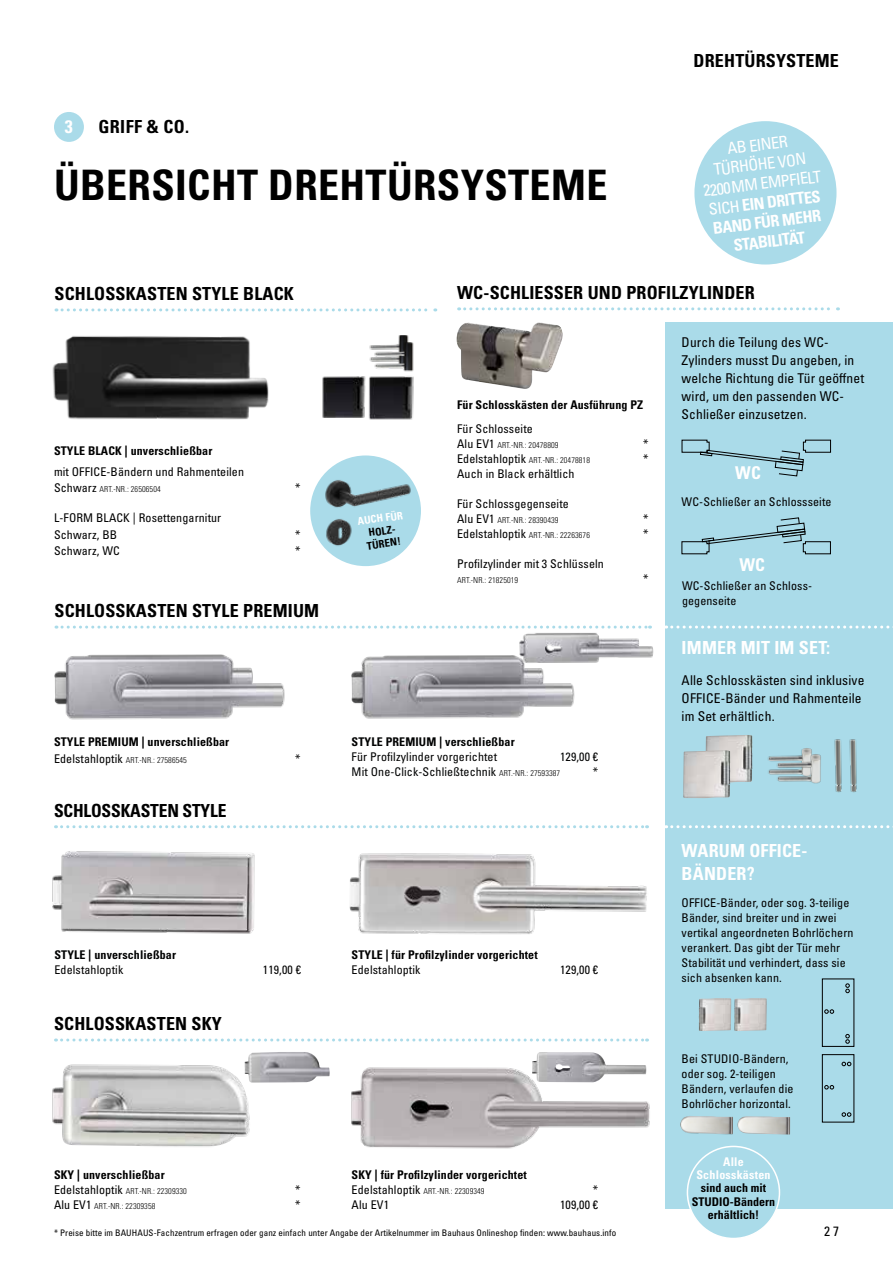
<style>
.page{position:relative;width:893px;height:1263px;background:#fff}
.page>*{position:absolute;margin:0;border:0;box-sizing:border-box;transform-origin:0 0}
.t1{font:700 condensed 42px "Univers LT Pro";letter-spacing:.01em;color:#000}
.t2{font:700 condensed 18px "Univers LT Pro";letter-spacing:.01em;color:#000}
.t3{font:700 condensed 18px/22.5px "Univers LT Pro";letter-spacing:.01em;color:#fff}
.t4{font:700 condensed 18px "Univers LT Pro";letter-spacing:-.01em;color:#000}
.t5{font:700 condensed 18px "Univers LT Std";letter-spacing:.02em;color:#000}
.t6{font:700 condensed 17.55px "Univers LT Pro";color:#fff}
.t7{font:condensed 16.2px/19.5px "Univers LT Pro";color:#fff;text-align:center}
.t8{font:condensed 13.5px/18px "Univers LT Pro";letter-spacing:.01em;color:#000}
.t9{font:condensed 12px/15px "Univers LT Pro";letter-spacing:.01em;color:#000}
.t10{font:700 condensed 12px/13px "Univers LT Pro";letter-spacing:.01em;color:#000;text-align:center}
.t11{font:condensed 12px/15px "Univers LT Pro";letter-spacing:.01em;color:#010202}
.t12{font:700 condensed 12px "Univers LT Pro";letter-spacing:.01em;color:#010202}
.t13{font:700 condensed 12px/13px "Univers LT Pro";letter-spacing:.02em;color:#fff;text-align:center}
.t14{font:700 condensed 10.65px/12.8px "Univers LT Pro";color:#000;text-align:center}
.t15{font:700 condensed 10.65px "Univers LT Pro";color:#fff}
.t16{font:condensed 9px "Univers LT Pro";letter-spacing:.01em;color:#000}
.t17{font:300 condensed 8.25px "Univers LT Pro";letter-spacing:.01em;color:#000}
.s1{font-weight:700}
.s2{font-weight:400;font-size:12px}
.s3{font-weight:700;color:#010202}
.s4{color:#010202}
.s5{font-weight:300;font-size:8.25px;color:#000}
</style>
<div class="page">
<img style="left:517px;top:625px;width:137px;height:38px">
<div style="left:666px;top:322px;width:227px;height:887px;background:#aadbe9"></div>
<svg style="left:459px;top:307px;width:379px;height:3px"></svg>
<svg style="left:56px;top:825px;width:591px;height:3px"></svg>
<img style="left:52px;top:1062px;width:218px;height:85px">
<img style="left:52px;top:851px;width:203px;height:83px">
<img style="left:801px;top:748px;width:11px;height:5px">
<img style="left:768px;top:753px;width:53px;height:30px">
<svg style="left:56px;top:308px;width:380px;height:3px"></svg>
<svg style="left:56px;top:626px;width:594px;height:3px"></svg>
<img style="left:52px;top:336px;width:217px;height:84px">
<img style="left:368px;top:377px;width:46px;height:43px">
<img style="left:322px;top:376px;width:44px;height:42px">
<img style="left:398px;top:335px;width:11px;height:7px">
<img style="left:369px;top:342px;width:45px;height:35px">
<img style="left:699px;top:998px;width:32px;height:33px">
<img style="left:734px;top:998px;width:33px;height:33px">
<svg style="left:845px;top:983px;width:5px;height:10px"></svg>
<svg style="left:845px;top:1034px;width:5px;height:9px"></svg>
<div style="left:822px;top:979px;width:32px;height:68px;border:1px solid #000"></div>
<svg style="left:824px;top:1009px;width:10px;height:4px"></svg>
<svg style="left:842px;top:1062px;width:9px;height:4px"></svg>
<svg style="left:842px;top:1112px;width:9px;height:4px"></svg>
<div style="left:822px;top:1054px;width:32px;height:68px;border:1px solid #000"></div>
<svg style="left:824px;top:1085px;width:10px;height:4px"></svg>
<img style="left:680px;top:1116px;width:53px;height:18px">
<img style="left:737px;top:1116px;width:53px;height:18px">
<div style="left:687px;top:1146px;width:92px;height:92px;background:#aadbe9;border-radius:50%"></div>
<div style="left:687px;top:1146px;width:93px;height:93px;border:2px solid #fff;border-radius:50%"></div>
<svg style="left:56px;top:1038px;width:591px;height:3px"></svg>
<img style="left:349px;top:853px;width:298px;height:81px">
<img style="left:351px;top:1067px;width:299px;height:82px">
<img style="left:54px;top:654px;width:231px;height:66px">
<img style="left:456px;top:322px;width:107px;height:67px">
<div style="left:310px;top:455px;width:111px;height:111px;background:#aadbe9;border-radius:50%"></div>
<img style="left:323px;top:467px;width:90px;height:90px">
<img style="left:705px;top:735px;width:47px;height:48px">
<img style="left:683px;top:750px;width:47px;height:48px">
<svg style="left:666px;top:625px;width:227px;height:3px"></svg>
<svg style="left:666px;top:825px;width:227px;height:3px"></svg>
<svg style="left:681px;top:440px;width:150px;height:36px"></svg>
<svg style="left:681px;top:517px;width:150px;height:37px"></svg>
<div style="left:694px;top:121px;width:142px;height:144px;background:#aadbe9;border-radius:50%"></div>
<img style="left:834px;top:739px;width:8px;height:54px">
<img style="left:849px;top:739px;width:8px;height:54px">
<img style="left:351px;top:643px;width:244px;height:76px">
<img style="left:532px;top:1052px;width:114px;height:30px">
<img style="left:245px;top:1052px;width:85px;height:30px">
<div style="left:54px;top:112px;width:30px;height:30px;background:#aadbe9;border-radius:50%"></div>
<h2 class="t3" style="left:65px;top:115px;width:9px">3</h2>
<h2 class="t5" style="left:99px;top:116px;width:92px">GRIFF &amp; CO.</h2>
<h1 class="t1" style="left:54px;top:160px;width:555px">ÜBERSICHT DREHTÜRSYSTEME</h1>
<h2 class="t2" style="left:694px;top:50px;width:147px">DREHTÜRSYSTEME</h2>
<h3 class="t7" style="left:697px;top:142px;width:120px;rotate:-7deg">AB EINER<br>TÜRHÖHE VON<br>2200MM EMPFIELT<br>SICH <span class="s1">EIN DRITTES<br>BAND FÜR MEHR<br>STABILITÄT</span></h3>
<h2 class="t2" style="left:54px;top:282px;width:241px">SCHLOSSKASTEN STYLE BLACK</h2>
<p class="t10" style="left:54px;top:444px;width:160px">STYLE BLACK | unverschließbar</p>
<p class="t9" style="left:54px;top:464px;width:192px">mit OFFICE-Bändern und Rahmenteilen</p>
<p class="t17" style="left:54px;top:484px;width:108px"><span class="s2">Schwarz</span> ART.-NR.: 26506504</p>
<p class="t9" style="left:295px;top:480px;width:7px">*</p>
<p class="t9" style="left:54px;top:510px;width:169px;line-height:16.5px">L-FORM BLACK | Rosettengarnitur<br>Schwarz, BB</p>
<p class="t9" style="left:295px;top:527px;width:7px">*</p>
<p class="t9" style="left:54px;top:543px;width:67px">Schwarz, WC</p>
<p class="t9" style="left:295px;top:543px;width:7px">*</p>
<h2 class="t2" style="left:54px;top:600px;width:266px">SCHLOSSKASTEN STYLE PREMIUM</h2>
<p class="t10" style="left:54px;top:735px;width:177px">STYLE PREMIUM | unverschließbar</p>
<p class="t17" style="left:54px;top:754px;width:134px"><span class="s2">Edelstahloptik</span> ART.-NR.: 27586545</p>
<p class="t9" style="left:295px;top:751px;width:7px">*</p>
<h2 class="t4" style="left:54px;top:799px;width:174px">SCHLOSSKASTEN STYLE</h2>
<p class="t12" style="left:54px;top:947px;width:123px">STYLE | unverschließbar</p>
<p class="t9" style="left:54px;top:961px;width:70px">Edelstahloptik</p>
<p class="t9" style="left:263px;top:961px;width:40px">119,00 €</p>
<h2 class="t2" style="left:54px;top:1012px;width:169px">SCHLOSSKASTEN SKY</h2>
<p class="t10" style="left:54px;top:1167px;width:112px">SKY | unverschließbar</p>
<p class="t17" style="left:54px;top:1185px;width:134px"><span class="s2">Edelstahloptik</span> ART.-NR.: 22309330</p>
<p class="t9" style="left:295px;top:1181px;width:7px">*</p>
<p class="t17" style="left:54px;top:1200px;width:103px"><span class="s2">Alu EV1</span> ART.-NR.: 22309358</p>
<p class="t9" style="left:295px;top:1196px;width:7px">*</p>
<p class="t15" style="left:357px;top:515px;width:47px;rotate:-8deg">AUCH FÜR</p>
<p class="t14" style="left:364px;top:527px;width:36px;rotate:-8deg">HOLZ-<br>TÜREN!</p>
<h2 class="t2" style="left:457px;top:281px;width:299px">WC-SCHLIESSER UND PROFILZYLINDER</h2>
<p class="t10" style="left:457px;top:398px;width:188px">Für Schlosskästen der Ausführung PZ</p>
<p class="t9" style="left:457px;top:420px;width:77px">Für Schlosseite</p>
<p class="t17" style="left:457px;top:439px;width:103px"><span class="s2">Alu EV1</span> ART.-NR.: 20478809</p>
<p class="t9" style="left:643px;top:435px;width:7px">*</p>
<p class="t17" style="left:457px;top:454px;width:134px"><span class="s2">Edelstahloptik</span> ART.-NR.: 20478818</p>
<p class="t9" style="left:643px;top:450px;width:7px">*</p>
<p class="t9" style="left:457px;top:465px;width:119px">Auch in Black erhältlich</p>
<p class="t9" style="left:457px;top:495px;width:113px">Für Schlossgegenseite</p>
<p class="t17" style="left:457px;top:514px;width:103px"><span class="s2">Alu EV1</span> ART.-NR.: 28390439</p>
<p class="t9" style="left:643px;top:510px;width:7px">*</p>
<p class="t17" style="left:457px;top:529px;width:134px"><span class="s2">Edelstahloptik</span> ART.-NR.: 22263676</p>
<p class="t9" style="left:643px;top:525px;width:7px">*</p>
<p class="t9" style="left:457px;top:555px;width:148px">Profilzylinder mit 3 Schlüsseln</p>
<p class="t17" style="left:457px;top:574px;width:63px">ART.-NR.: 21825019</p>
<p class="t9" style="left:643px;top:570px;width:7px">*</p>
<p class="t8" style="left:682px;top:333px;width:184px">Durch die Teilung des WC-<br>Zylinders musst Du angeben, in welche Richtung die Tür geöffnet wird, um den passenden WC-<br>Schließer einzusetzen.</p>
<h3 class="t6" style="left:735px;top:462px;width:27px">WC</h3>
<p class="t9" style="left:682px;top:494px;width:151px">WC-Schließer an Schlossseite</p>
<h3 class="t6" style="left:739px;top:554px;width:27px">WC</h3>
<p class="t9" style="left:682px;top:578px;width:130px">WC-Schließer an Schloss&shy;gegenseite</p>
<h2 class="t3" style="left:682px;top:636px;width:150px">IMMER MIT IM SET:</h2>
<p class="t8" style="left:682px;top:670px;width:184px">Alle Schlosskästen sind inklusive<br>OFFICE-Bänder und Rahmenteile im Set erhältlich.</p>
<p class="t9" style="left:352px;top:734px;width:165px"><span class="s3">STYLE PREMIUM | verschließbar<br></span><span class="s4">F</span>ür Profilzylinder vorgerichtet</p>
<p class="t11" style="left:352px;top:749px;width:248px;text-indent:208px">129,00 €<br>Mit One-Click-Schließtechnik <span class="s5">ART.-NR.: 27593387</span></p>
<p class="t11" style="left:593px;top:764px;width:7px">*</p>
<p class="t10" style="left:352px;top:947px;width:188px">STYLE | für Profilzylinder vorgerichtet</p>
<p class="t9" style="left:352px;top:961px;width:70px">Edelstahloptik</p>
<p class="t9" style="left:560px;top:961px;width:40px">129,00 €</p>
<p class="t10" style="left:352px;top:1167px;width:177px">SKY | für Profilzylinder vorgerichtet</p>
<p class="t17" style="left:352px;top:1185px;width:134px"><span class="s2">Edelstahloptik</span> ART.-NR.: 22309349</p>
<p class="t9" style="left:593px;top:1181px;width:7px">*</p>
<p class="t9" style="left:352px;top:1196px;width:39px">Alu EV1</p>
<p class="t9" style="left:560px;top:1196px;width:40px">109,00 €</p>
<h2 class="t3" style="left:682px;top:839px;width:127px">WARUM OFFICE-<br>BÄNDER?</h2>
<p class="t9" style="left:682px;top:895px;width:173px">OFFICE-Bänder, oder sog. 3-teilige<br>Bänder, sind breiter und in zwei vertikal angeordneten Bohrlöchern verankert. Das gibt der Tür mehr<br>Stabilität und verhindert, dass sie sich absenken kann.</p>
<p class="t9" style="left:682px;top:1051px;width:113px">Bei STUDIO-Bändern, oder sog. 2-teiligen<br>Bändern, verlaufen die<br>Bohrlöcher horizontal.</p>
<p class="t13" style="left:696px;top:1155px;width:76px">Alle<br>Schlosskästen</p>
<p class="t10" style="left:692px;top:1181px;width:85px">sind auch mit<br>STUDIO-Bändern erhältlich!</p>
<p class="t16" style="left:54px;top:1227px;width:564px">* Preise bitte im BAUHAUS-Fachzentrum erfragen oder ganz einfach unter Angabe der Artikelnummer im Bauhaus Onlineshop finden: www.bauhaus.info</p>
<p class="t8" style="left:824px;top:1222px;width:16px">27</p>
</div>
